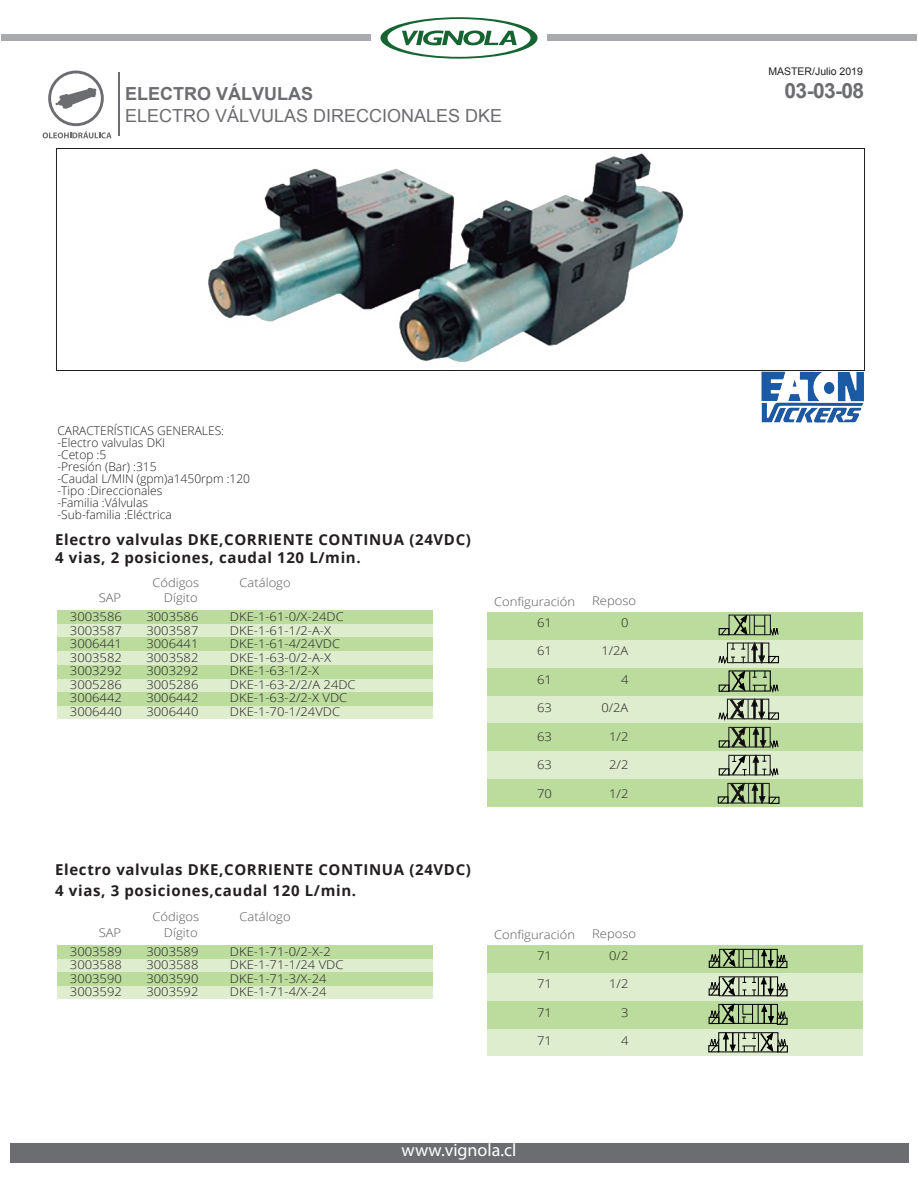
<style>
.page{position:relative;width:918px;height:1188px;background:#fff}
.page>*{position:absolute;margin:0;border:0;box-sizing:border-box;transform-origin:0 0}
.t1{font:700 21px "Arial";color:#6c6d70}
.t2{font:18px "Arial";color:#6c6d70}
.t3{font:700 18px "Arial";color:#6c6d70}
.t4{font:18px "Myriad Pro";color:#fff}
.t5{font:700 15px/18px "Open Sans";letter-spacing:.045em;color:#231f20}
.t6{font:300 12px "Open Sans";color:#231f20;scale:1.08 1}
.t7{font:300 12px/12px "Open Sans";color:#231f20}
.t8{font:300 12px "Open Sans";color:#57585a;scale:1.08 1}
.t9{font:10.5px "Arial";color:#231f20}
</style>
<div class="page">
<div style="left:487px;top:945px;width:376px;height:28px;background:#bcdc9e"></div>
<div style="left:487px;top:973px;width:376px;height:28px;background:#ddedce"></div>
<div style="left:487px;top:1028px;width:376px;height:28px;background:#ddedce"></div>
<div style="left:487px;top:1001px;width:376px;height:27px;background:#bcdc9e"></div>
<div style="left:487px;top:612px;width:376px;height:28px;background:#bcdc9e"></div>
<div style="left:487px;top:640px;width:376px;height:28px;background:#ddedce"></div>
<div style="left:487px;top:695px;width:376px;height:28px;background:#ddedce"></div>
<div style="left:487px;top:751px;width:376px;height:28px;background:#ddedce"></div>
<div style="left:487px;top:668px;width:376px;height:27px;background:#bcdc9e"></div>
<div style="left:487px;top:723px;width:376px;height:28px;background:#bcdc9e"></div>
<div style="left:487px;top:779px;width:376px;height:28px;background:#bcdc9e"></div>
<div style="left:708px;top:1045px;width:11px;height:7px;border:1px solid #000"></div>
<div style="left:777px;top:1045px;width:11px;height:8px;border:1px solid #000"></div>
<svg style="left:710px;top:1032px;width:76px;height:21px"></svg>
<div style="left:709px;top:1017px;width:10px;height:7px;border:1px solid #000"></div>
<div style="left:709px;top:988px;width:10px;height:8px;border:1px solid #000"></div>
<svg style="left:710px;top:976px;width:76px;height:49px"></svg>
<div style="left:709px;top:961px;width:11px;height:7px;border:1px solid #000"></div>
<div style="left:777px;top:961px;width:10px;height:7px;border:1px solid #000"></div>
<svg style="left:710px;top:948px;width:76px;height:20px"></svg>
<svg style="left:718px;top:614px;width:61px;height:190px"></svg>
<img style="left:761px;top:371px;width:103px;height:52px">
<div style="left:10px;top:1143px;width:898px;height:20px;background:#6c6d70"></div>
<div style="left:57px;top:611px;width:376px;height:13px;background:#bcdc9e"></div>
<div style="left:57px;top:624px;width:376px;height:14px;background:#ddedce"></div>
<div style="left:57px;top:651px;width:376px;height:14px;background:#ddedce"></div>
<div style="left:57px;top:678px;width:376px;height:14px;background:#ddedce"></div>
<div style="left:57px;top:638px;width:376px;height:13px;background:#bcdc9e"></div>
<div style="left:57px;top:665px;width:376px;height:13px;background:#bcdc9e"></div>
<div style="left:57px;top:706px;width:375px;height:13px;background:#ddedce"></div>
<div style="left:57px;top:692px;width:375px;height:14px;background:#bcdc9e"></div>
<div style="left:57px;top:945px;width:376px;height:14px;background:#bcdc9e"></div>
<div style="left:57px;top:958px;width:376px;height:14px;background:#ddedce"></div>
<div style="left:57px;top:986px;width:376px;height:13px;background:#ddedce"></div>
<div style="left:57px;top:972px;width:376px;height:14px;background:#bcdc9e"></div>
<img style="left:136px;top:148px;width:616px;height:214px">
<hr style="left:119px;top:73px;width:1px;height:63px;background:#6c6d70">
<svg style="left:43px;top:71px;width:69px;height:67px"></svg>
<svg style="left:380px;top:17px;width:158px;height:42px"></svg>
<div style="left:2px;top:35px;width:369px;height:6px;background:#a8aaad"></div>
<div style="left:547px;top:35px;width:369px;height:6px;background:#a8aaad"></div>
<p class="t9" style="left:768px;top:65px;width:96px">MASTER/Julio 2019</p>
<h2 class="t3" style="left:125px;top:82px;width:190px">ELECTRO VÁLVULAS</h2>
<h1 class="t1" style="left:785px;top:77px;width:81px">03-03-08</h1>
<h2 class="t2" style="left:125px;top:104px;width:379px">ELECTRO VÁLVULAS DIRECCIONALES DKE</h2>
<p class="t7" style="left:57px;top:424px;width:194px">CARACTERÍSTICAS GENERALES: -Electro valvulas DKI<br>-Cetop :5<br>-Presión (Bar) :315<br>-Caudal L/MIN (gpm)a1450rpm :120 -Tipo :Direccionales<br>-Familia :Válvulas<br>-Sub-familia :Eléctrica</p>
<p class="t5" style="left:55px;top:530px;width:417px">Electro valvulas DKE,CORRIENTE CONTINUA (24VDC)<br>4 vias, 2 posiciones, caudal 120 L/min.</p>
<p class="t8" style="left:152px;top:574px;width:45px">Códigos</p>
<p class="t8" style="left:240px;top:574px;width:49px">Catálogo</p>
<p class="t8" style="left:99px;top:590px;width:22px">SAP</p>
<p class="t8" style="left:164px;top:590px;width:33px">Dígito</p>
<p class="t6" style="left:70px;top:609px;width:50px">3003586</p>
<p class="t6" style="left:146px;top:609px;width:50px">3003586</p>
<p class="t6" style="left:230px;top:609px;width:107px">DKE-1-61-0/X-24DC</p>
<p class="t6" style="left:70px;top:622px;width:50px">3003587</p>
<p class="t6" style="left:146px;top:622px;width:50px">3003587</p>
<p class="t6" style="left:230px;top:622px;width:95px">DKE-1-61-1/2-A-X</p>
<p class="t6" style="left:70px;top:636px;width:50px">3006441</p>
<p class="t6" style="left:146px;top:636px;width:50px">3006441</p>
<p class="t6" style="left:230px;top:636px;width:104px">DKE-1-61-4/24VDC</p>
<p class="t6" style="left:70px;top:649px;width:50px">3003582</p>
<p class="t6" style="left:146px;top:649px;width:50px">3003582</p>
<p class="t6" style="left:230px;top:649px;width:95px">DKE-1-63-0/2-A-X</p>
<p class="t6" style="left:70px;top:663px;width:50px">3003292</p>
<p class="t6" style="left:146px;top:663px;width:50px">3003292</p>
<p class="t6" style="left:230px;top:663px;width:84px">DKE-1-63-1/2-X</p>
<p class="t6" style="left:70px;top:676px;width:50px">3005286</p>
<p class="t6" style="left:146px;top:676px;width:50px">3005286</p>
<p class="t6" style="left:230px;top:676px;width:118px">DKE-1-63-2/2/A 24DC</p>
<p class="t6" style="left:70px;top:690px;width:50px">3006442</p>
<p class="t6" style="left:146px;top:690px;width:50px">3006442</p>
<p class="t6" style="left:230px;top:690px;width:110px">DKE-1-63-2/2-X VDC</p>
<p class="t6" style="left:70px;top:703px;width:50px">3006440</p>
<p class="t6" style="left:146px;top:703px;width:50px">3006440</p>
<p class="t6" style="left:230px;top:703px;width:104px">DKE-1-70-1/24VDC</p>
<p class="t8" style="left:494px;top:593px;width:77px">Configuración</p>
<p class="t8" style="left:592px;top:593px;width:42px">Reposo</p>
<p class="t6" style="left:537px;top:614px;width:15px">61</p>
<p class="t6" style="left:621px;top:614px;width:8px">0</p>
<p class="t6" style="left:537px;top:643px;width:15px">61</p>
<p class="t6" style="left:601px;top:643px;width:27px">1/2A</p>
<p class="t6" style="left:537px;top:671px;width:15px">61</p>
<p class="t6" style="left:621px;top:671px;width:8px">4</p>
<p class="t6" style="left:537px;top:700px;width:15px">63</p>
<p class="t6" style="left:601px;top:700px;width:27px">0/2A</p>
<p class="t6" style="left:537px;top:728px;width:15px">63</p>
<p class="t6" style="left:609px;top:728px;width:19px">1/2</p>
<p class="t6" style="left:537px;top:757px;width:15px">63</p>
<p class="t6" style="left:609px;top:757px;width:19px">2/2</p>
<p class="t6" style="left:537px;top:785px;width:15px">70</p>
<p class="t6" style="left:609px;top:785px;width:19px">1/2</p>
<p class="t5" style="left:55px;top:859px;width:417px;line-height:21px">Electro valvulas DKE,CORRIENTE CONTINUA (24VDC)<br>4 vias, 3 posiciones,caudal 120 L/min.</p>
<p class="t8" style="left:152px;top:909px;width:45px">Códigos</p>
<p class="t8" style="left:240px;top:909px;width:49px">Catálogo</p>
<p class="t8" style="left:99px;top:924px;width:22px">SAP</p>
<p class="t8" style="left:164px;top:924px;width:33px">Dígito</p>
<p class="t6" style="left:70px;top:943px;width:50px">3003589</p>
<p class="t6" style="left:146px;top:943px;width:50px">3003589</p>
<p class="t6" style="left:230px;top:943px;width:95px">DKE-1-71-0/2-X-2</p>
<p class="t6" style="left:70px;top:957px;width:50px">3003588</p>
<p class="t6" style="left:146px;top:957px;width:50px">3003588</p>
<p class="t6" style="left:230px;top:957px;width:107px">DKE-1-71-1/24 VDC</p>
<p class="t6" style="left:70px;top:970px;width:50px">3003590</p>
<p class="t6" style="left:146px;top:970px;width:50px">3003590</p>
<p class="t6" style="left:230px;top:970px;width:91px">DKE-1-71-3/X-24</p>
<p class="t6" style="left:70px;top:984px;width:50px">3003592</p>
<p class="t6" style="left:146px;top:984px;width:50px">3003592</p>
<p class="t6" style="left:230px;top:984px;width:91px">DKE-1-71-4/X-24</p>
<p class="t8" style="left:494px;top:926px;width:77px">Configuración</p>
<p class="t8" style="left:592px;top:926px;width:42px">Reposo</p>
<p class="t6" style="left:537px;top:947px;width:15px">71</p>
<p class="t6" style="left:609px;top:947px;width:19px">0/2</p>
<p class="t6" style="left:537px;top:976px;width:15px">71</p>
<p class="t6" style="left:609px;top:976px;width:19px">1/2</p>
<p class="t6" style="left:537px;top:1004px;width:15px">71</p>
<p class="t6" style="left:621px;top:1004px;width:8px">3</p>
<p class="t6" style="left:537px;top:1033px;width:15px">71</p>
<p class="t6" style="left:621px;top:1033px;width:8px">4</p>
<h2 class="t4" style="left:402px;top:1139px;width:116px">www.vignola.cl</h2>
</div>
